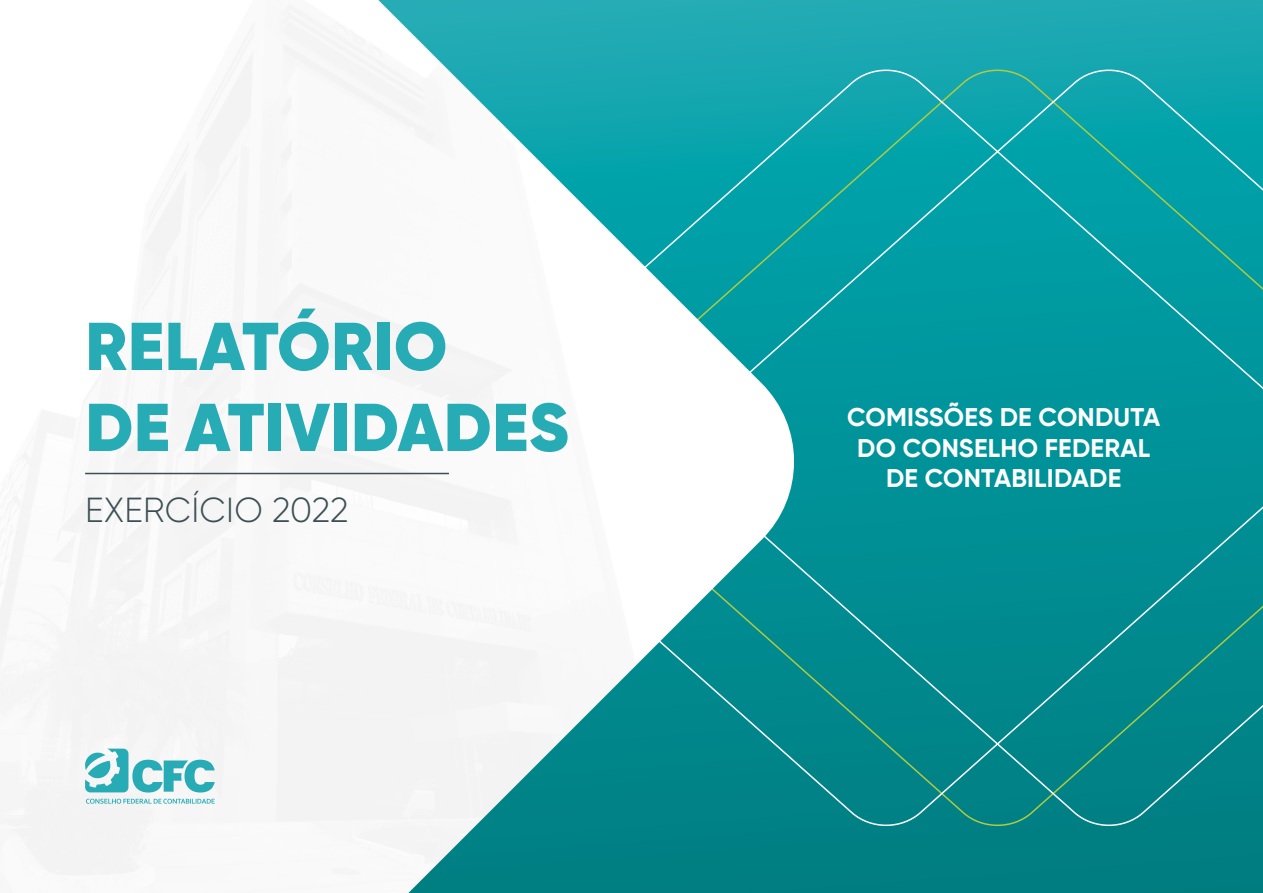
<style>
.page{position:relative;width:1263px;height:893px;background:#fff}
.page>*{position:absolute;margin:0;border:0;box-sizing:border-box;transform-origin:0 0}
.t1{font:900 67.5px "Gilroy";letter-spacing:.01em;color:#27acb6}
.t2{font:300 34.8px "Gilroy";letter-spacing:.01em;color:#3c4f55}
.t3{font:700 25.65px/30.8px "Gilroy";letter-spacing:.01em;color:#fff;text-align:center}
</style>
<div class="page">
<svg style="left:805px;top:0;width:458px;height:893px;background:#0e939a"></svg>
<svg style="left:805px;top:64px;width:458px;height:768px;background:#049499"></svg>
<svg style="left:666px;top:0;width:139px;height:893px"></svg>
<img style="left:0;top:0;width:666px;height:893px">
<hr style="left:85px;top:473px;width:364px;height:1px;background:#3c4f55">
<svg style="left:85px;top:749px;width:130px;height:55px"></svg>
<p class="t1" style="left:85px;top:303px;width:363px">RELATÓRIO</p>
<p class="t1" style="left:85px;top:384px;width:485px">DE ATIVIDADES</p>
<p class="t2" style="left:85px;top:489px;width:265px">EXERCÍCIO 2022</p>
<p class="t3" style="left:847px;top:401px;width:315px">COMISSÕES DE CONDUTA<br>DO CONSELHO FEDERAL<br>DE CONTABILIDADE</p>
</div>
